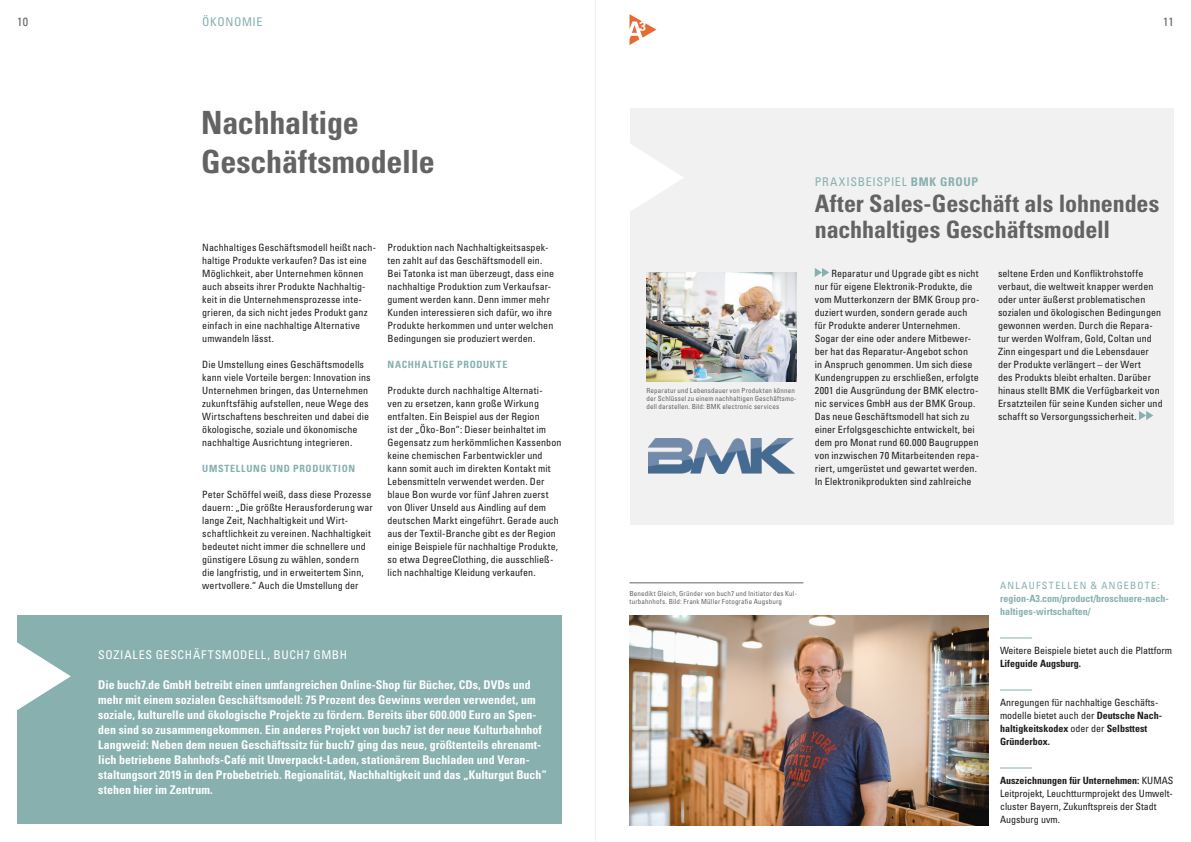
<style>
.page{position:relative;width:1191px;height:842px;background:#fff}
.page>*{position:absolute;margin:0;border:0;box-sizing:border-box;transform-origin:0 0}
.t1{font:700 condensed 32px "Univers LT Std";letter-spacing:-.005em;color:#646363}
.t2{font:700 condensed 24px/26px "Univers LT Std";letter-spacing:-.005em;color:#646363}
.Seite_Fliesstext{font:700 condensed 12px/15px "Univers LT Std";color:#fff}
.Seite_Fliesstext-2{font:condensed 12px "Univers LT Std";letter-spacing:.055em;color:#fff}
.t3{font:condensed 12px "Univers LT Std";letter-spacing:.05em;color:#87b0af}
.t4{font:condensed 12px "Univers LT Std";color:#646363}
.Seite_Fliesstext-3{font:condensed 10px/13px "Univers LT Std";letter-spacing:.005em;color:#1d1d1b}
.Seite_Fliesstext_Unt{font:condensed 10px/13px "Univers LT Std";letter-spacing:.005em;color:#1d1d1b}
.Seite_Text_Angebote{font:condensed 10px/13px "Univers LT Std";color:#1d1d1b}
.Fließtext_Überschrif{font:700 condensed 10px/13px "Univers LT Std";color:#87b0af}
.Fließtext_Überschrif-2{font:700 condensed 10px "Univers LT Std";letter-spacing:.065em;color:#87b0af}
.t5{font:condensed 10px "Univers LT Std";letter-spacing:.13em;color:#87b0af}
.t6{font:condensed 7px/8px "Univers LT Std";letter-spacing:.025em;color:#646363}
.s1{font-weight:700}
</style>
<div class="page">
<svg style="left:629px;top:14px;width:27px;height:31px"></svg>
<div style="left:17px;top:615px;width:544px;height:208px;background:#87b0af"></div>
<svg style="left:17px;top:642px;width:54px;height:68px"></svg>
<div style="left:630px;top:108px;width:543px;height:416px;background:#f1f1f1"></div>
<svg style="left:630px;top:144px;width:53px;height:67px"></svg>
<img style="left:646px;top:272px;width:151px;height:109px">
<svg style="left:814px;top:268px;width:15px;height:9px"></svg>
<svg style="left:1139px;top:411px;width:14px;height:9px"></svg>
<img style="left:648px;top:438px;width:146px;height:36px">
<hr style="left:1000px;top:637px;width:32px;height:1px;background:#87b0af">
<hr style="left:1000px;top:689px;width:32px;height:1px;background:#87b0af">
<hr style="left:1000px;top:767px;width:32px;height:1px;background:#87b0af">
<img style="left:629px;top:615px;width:359px;height:211px">
<hr style="left:629px;top:582px;width:174px;height:1px;background:#646363">
<hr style="left:595px;top:0;width:1px;height:842px;background:#f1f1f1">
<p class="t3" style="left:202px;top:14px;width:62px">ÖKONOMIE</p>
<p class="t4" style="left:17px;top:14px;width:13px">10</p>
<p class="t4" style="left:1163px;top:14px;width:12px">11</p>
<p class="t1" style="left:201px;top:103px;width:159px">Nachhaltige</p>
<p class="t1" style="left:201px;top:142px;width:235px">Geschäftsmodelle</p>
<p class="Seite_Fliesstext-3" style="left:202px;top:241px;width:175px">Nachhaltiges Geschäftsmodell heißt nach&shy;haltige Produkte verkaufen? Das ist eine Möglichkeit, aber Unternehmen können auch abseits ihrer Produkte Nachhaltig&shy;keit in die Unternehmensprozesse inte&shy;grieren, da sich nicht jedes Produkt ganz einfach in eine nachhaltige Alternative umwandeln lässt.</p>
<p class="Seite_Fliesstext-3" style="left:202px;top:358px;width:170px">Die Umstellung eines Geschäftsmodells kann viele Vorteile bergen: Innovation ins Unternehmen bringen, das Unternehmen zukunftsfähig aufstellen, neue Wege des Wirtschaftens beschreiten und dabei die ökologische, soziale und ökonomische nachhaltige Ausrichtung integrieren.</p>
<p class="Fließtext_Überschrif-2" style="left:202px;top:462px;width:154px">UMSTELLUNG UND PRODUKTION</p>
<p class="Seite_Fliesstext-3" style="left:202px;top:488px;width:172px">Peter Schöffel weiß, dass diese Prozesse dauern: „Die größte Herausforderung war lange Zeit, Nachhaltigkeit und Wirt&shy;schaftlichkeit zu vereinen. Nachhaltigkeit bedeutet nicht immer die schnellere und günstigere Lösung zu wählen, sondern die langfristig, und in erweitertem Sinn, wertvollere.“ Auch die Umstellung der</p>
<p class="Seite_Fliesstext-3" style="left:387px;top:241px;width:168px">Produktion nach Nachhaltigkeitsaspek&shy;ten zahlt auf das Geschäftsmodell ein.<br>Bei Tatonka ist man überzeugt, dass eine nachhaltige Produktion zum Verkaufsar&shy;gument werden kann. Denn immer mehr Kunden interessieren sich dafür, wo ihre Produkte herkommen und unter welchen Bedingungen sie produziert werden.</p>
<p class="Fließtext_Überschrif-2" style="left:387px;top:358px;width:121px">NACHHALTIGE PRODUKTE</p>
<p class="Seite_Fliesstext-3" style="left:387px;top:384px;width:175px">Produkte durch nachhaltige Alternati-<br>ven zu ersetzen, kann große Wirkung entfalten. Ein Beispiel aus der Region<br>ist der „Öko-Bon“: Dieser beinhaltet im Gegensatz zum herkömmlichen Kassenbon keine chemischen Farbentwickler und kann somit auch im direkten Kontakt mit Lebensmitteln verwendet werden. Der blaue Bon wurde vor fünf Jahren zuerst von Oliver Unseld aus Aindling auf dem deutschen Markt eingeführt. Gerade auch aus der Textil-Branche gibt es der Region einige Beispiele für nachhaltige Produkte, so etwa DegreeClothing, die ausschließ&shy;lich nachhaltige Kleidung verkaufen.</p>
<p class="Seite_Fliesstext-2" style="left:98px;top:647px;width:250px">SOZIALES GESCHÄFTSMODELL, BUCH7 GMBH</p>
<p class="Seite_Fliesstext" style="left:98px;top:677px;width:450px">Die buch7.de GmbH betreibt einen umfangreichen Online-Shop für Bücher, CDs, DVDs und mehr mit einem sozialen Geschäftsmodell: 75 Prozent des Gewinns werden verwendet, um soziale, kulturelle und ökologische Projekte zu fördern. Bereits über 600.000 Euro an Spen&shy;den sind so zusammengekommen. Ein anderes Projekt von buch7 ist der neue Kulturbahnhof Langweid: Neben dem neuen Geschäftssitz für buch7 ging das neue, größtenteils ehrenamt&shy;lich betriebene Bahnhofs-Café mit Unverpackt-Laden, stationärem Buchladen und Veran&shy;staltungsort 2019 in den Probebetrieb. Regionalität, Nachhaltigkeit und das „Kulturgut Buch“ stehen hier im Zentrum.</p>
<p class="t6" style="left:646px;top:387px;width:151px">Reparatur und Lebensdauer von Produkten können der Schlüssel zu einem nachhaltigen Geschäftsmo&shy;dell darstellen. Bild: BMK electronic services</p>
<p class="t3" style="left:814px;top:174px;width:165px">PRAXISBEISPIEL <span class="s1">BMK GROUP</span></p>
<p class="t2" style="left:814px;top:190px;width:346px">After Sales-Geschäft als lohnendes nachhaltiges Geschäftsmodell</p>
<p class="Seite_Fliesstext_Unt" style="left:814px;top:267px;width:166px;text-indent:17px">Reparatur und Upgrade gibt es nicht nur für eigene Elektronik-Produkte, die vom Mutterkonzern der BMK Group pro&shy;duziert wurden, sondern gerade auch für Produkte anderer Unternehmen.<br>Sogar der eine oder andere Mitbewer&shy;ber hat das Reparatur-Angebot schon<br>in Anspruch genommen. Um sich diese Kundengruppen zu erschließen, erfolgte 2001 die Ausgründung der BMK electro&shy;nic services GmbH aus der BMK Group.<br>Das neue Geschäftsmodell hat sich zu einer Erfolgsgeschichte entwickelt, bei dem pro Monat rund 60.000 Baugruppen von inzwischen 70 Mitarbeitenden repa&shy;riert, umgerüstet und gewartet werden.<br>In Elektronikprodukten sind zahlreiche</p>
<p class="Seite_Fliesstext_Unt" style="left:998px;top:267px;width:166px">seltene Erden und Konfliktrohstoffe verbaut, die weltweit knapper werden oder unter äußerst problematischen sozialen und ökologischen Bedingungen gewonnen werden. Durch die Repara&shy;tur werden Wolfram, Gold, Coltan und Zinn eingespart und die Lebensdauer der Produkte verlängert – der Wert<br>des Produkts bleibt erhalten. Darüber hinaus stellt BMK die Verfügbarkeit von Ersatzteilen für seine Kunden sicher und schafft so Versorgungssicherheit.</p>
<p class="t6" style="left:629px;top:589px;width:169px">Benedikt Gleich, Gründer von buch7 und Initiator des Kul&shy;turbahnhofs. Bild: Frank Müller Fotografie Augsburg</p>
<p class="t5" style="left:1000px;top:579px;width:161px">ANLAUFSTELLEN &amp; ANGEBOTE:</p>
<p class="Fließtext_Überschrif" style="left:1000px;top:592px;width:170px">region-A3.com/product/broschuere-nach&shy;haltiges-wirtschaften/</p>
<p class="Seite_Text_Angebote" style="left:1000px;top:644px;width:173px">Weitere Beispiele bietet auch die Plattform<br><span class="s1">Lifeguide Augsburg.</span></p>
<p class="Seite_Text_Angebote" style="left:1000px;top:696px;width:164px">Anregungen für nachhaltige Geschäfts&shy;modelle bietet auch der <span class="s1">Deutsche Nach&shy;haltigkeitskodex</span> oder der <span class="s1">Selbsttest<br>Gründerbox.</span></p>
<p class="Seite_Text_Angebote" style="left:1000px;top:774px;width:175px"><span class="s1">Auszeichnungen für Unternehmen:</span> KUMAS Leitprojekt, Leuchtturmprojekt des Umwelt&shy;cluster Bayern, Zukunftspreis der Stadt Augsburg uvm.</p>
</div>
